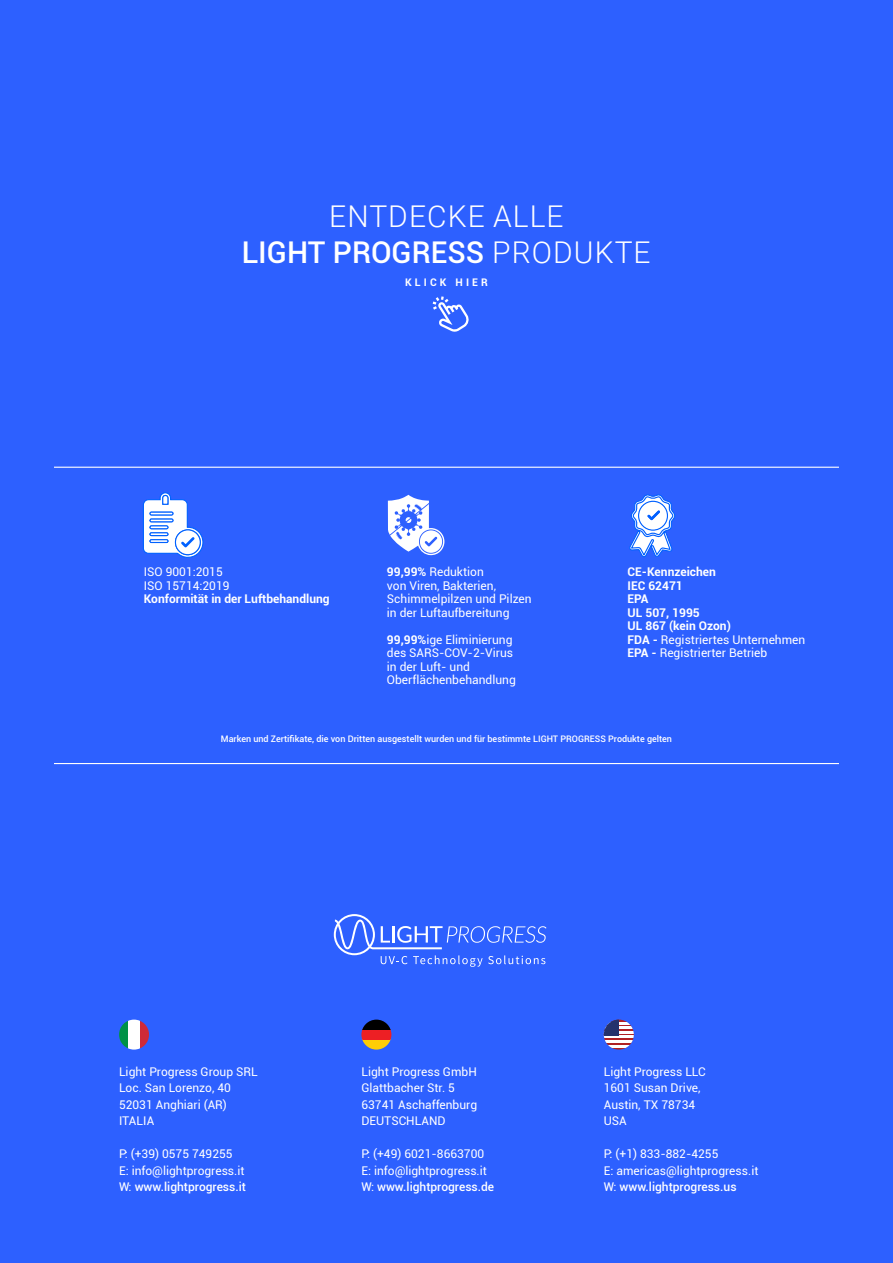
<style>
.page{position:relative;width:893px;height:1263px;background:#2d60ff}
.page>*{position:absolute;margin:0;border:0;box-sizing:border-box;transform-origin:0 0}
.TESTO_BASE{font:500 30px "Roboto";color:#fff}
.TESTO_BASE-2{font:300 30px "Roboto";letter-spacing:.035em;color:#fff}
.TESTO_BASE-3{font:12px/13.5px "Roboto";color:#fff}
.TESTO_BASE-4{font:700 12px "Roboto";color:#fff}
.TESTO_BASE-5{font:500 12px "Roboto";color:#fff}
.TESTO_BASE-6{font:700 10.5px "Roboto";letter-spacing:.3em;color:#fff}
.TESTO_BASE-7{font:500 9px "Roboto";color:#fff}
.s1{font-weight:300}
.s2{font-weight:700}
.s3{font-weight:400}
</style>
<div class="page">
<hr style="left:604px;top:1019px;width:30px;height:3px;background:#b02024">
<hr style="left:604px;top:1047px;width:30px;height:2px;background:#b02024">
<hr style="left:604px;top:1043px;width:30px;height:2px;background:#b02024">
<hr style="left:604px;top:1038px;width:30px;height:2px;background:#b02024">
<hr style="left:604px;top:1033px;width:30px;height:3px;background:#b02024">
<hr style="left:604px;top:1029px;width:30px;height:2px;background:#b02024">
<hr style="left:604px;top:1024px;width:30px;height:2px;background:#b02024">
<hr style="left:604px;top:1045px;width:30px;height:2px;background:#fff">
<hr style="left:604px;top:1040px;width:30px;height:3px;background:#fff">
<hr style="left:604px;top:1036px;width:30px;height:2px;background:#fff">
<hr style="left:604px;top:1031px;width:30px;height:2px;background:#fff">
<hr style="left:604px;top:1026px;width:30px;height:3px;background:#fff">
<hr style="left:604px;top:1022px;width:30px;height:2px;background:#fff">
<svg style="left:604px;top:1019px;width:15px;height:17px"></svg>
<svg style="left:140px;top:1021px;width:9px;height:28px"></svg>
<div style="left:128px;top:1019px;width:12px;height:30px;background:#fff"></div>
<svg style="left:119px;top:1021px;width:9px;height:28px"></svg>
<svg style="left:362px;top:1039px;width:29px;height:10px"></svg>
<div style="left:361px;top:1029px;width:30px;height:10px;background:#ed1f24"></div>
<svg style="left:362px;top:1019px;width:29px;height:10px"></svg>
<svg style="left:334px;top:914px;width:212px;height:53px"></svg>
<hr style="left:54px;top:763px;width:785px;height:1px;background:#fff">
<hr style="left:54px;top:467px;width:785px;height:1px;background:#fff">
<svg style="left:387px;top:494px;width:58px;height:62px"></svg>
<svg style="left:629px;top:494px;width:47px;height:63px"></svg>
<svg style="left:143px;top:492px;width:61px;height:66px"></svg>
<svg style="left:433px;top:296px;width:36px;height:36px"></svg>
<p class="TESTO_BASE-2" style="left:329px;top:195px;width:236px">ENTDECKE ALLE</p>
<p class="TESTO_BASE" style="left:242px;top:231px;width:410px">LIGHT PROGRESS <span class="s1">PRODUKTE</span></p>
<p class="TESTO_BASE-6" style="left:405px;top:275px;width:84px">KLICK HIER</p>
<p class="TESTO_BASE-3" style="left:144px;top:565px;width:80px">ISO 9001:2015</p>
<p class="TESTO_BASE-3" style="left:144px;top:578px;width:87px">ISO 15714:2019</p>
<p class="TESTO_BASE-4" style="left:144px;top:590px;width:187px">Konformität in der Luftbehandlung</p>
<p class="TESTO_BASE-3" style="left:387px;top:565px;width:98px"><span class="s2">99,99%</span> Reduktion</p>
<p class="TESTO_BASE-3" style="left:387px;top:578px;width:146px">von Viren, Bakterien,<br>Schimmelpilzen und Pilzen</p>
<p class="TESTO_BASE-3" style="left:387px;top:605px;width:124px">in der Luftaufbereitung</p>
<p class="TESTO_BASE-3" style="left:387px;top:632px;width:127px"><span class="s2">99,99%</span>ige Eliminierung</p>
<p class="TESTO_BASE-3" style="left:387px;top:646px;width:128px">des SARS-COV-2-Virus</p>
<p class="TESTO_BASE-3" style="left:387px;top:659px;width:130px">in der Luft- und<br>Oberflächenbehandlung</p>
<p class="TESTO_BASE-4" style="left:628px;top:563px;width:90px">CE-Kennzeichen</p>
<p class="TESTO_BASE-4" style="left:628px;top:577px;width:57px">IEC 62471</p>
<p class="TESTO_BASE-4" style="left:628px;top:590px;width:22px">EPA</p>
<p class="TESTO_BASE-4" style="left:628px;top:604px;width:74px">UL 507, 1995</p>
<p class="TESTO_BASE-4" style="left:628px;top:617px;width:105px">UL 867 (kein Ozon)</p>
<p class="TESTO_BASE-3" style="left:628px;top:632px;width:179px"><span class="s2">FDA -</span> Registriertes Unternehmen</p>
<p class="TESTO_BASE-3" style="left:628px;top:646px;width:141px"><span class="s2">EPA -</span> Registrierter Betrieb</p>
<p class="TESTO_BASE-7" style="left:221px;top:732px;width:453px">Marken und Zertifikate, die von Dritten ausgestellt wurden und für bestimmte LIGHT PROGRESS Produkte gelten</p>
<p class="TESTO_BASE-3" style="left:119px;top:1064px;width:140px">Light Progress Group SRL</p>
<p class="TESTO_BASE-3" style="left:119px;top:1081px;width:113px">Loc. San Lorenzo, 40</p>
<p class="TESTO_BASE-3" style="left:119px;top:1097px;width:109px">52031 Anghiari (AR)</p>
<p class="TESTO_BASE-3" style="left:119px;top:1114px;width:37px">ITALIA</p>
<p class="TESTO_BASE-3" style="left:119px;top:1147px;width:115px">P: (+39) 0575 749255</p>
<p class="TESTO_BASE-3" style="left:119px;top:1163px;width:127px">E: info@lightprogress.it</p>
<p class="TESTO_BASE-5" style="left:119px;top:1178px;width:128px"><span class="s3">W:</span> www.lightprogress.it</p>
<p class="TESTO_BASE-3" style="left:361px;top:1064px;width:117px">Light Progress GmbH</p>
<p class="TESTO_BASE-3" style="left:361px;top:1081px;width:95px">Glattbacher Str. 5</p>
<p class="TESTO_BASE-3" style="left:361px;top:1097px;width:117px">63741 Aschaffenburg</p>
<p class="TESTO_BASE-3" style="left:361px;top:1114px;width:86px">DEUTSCHLAND</p>
<p class="TESTO_BASE-3" style="left:361px;top:1147px;width:124px">P: (+49) 6021-8663700</p>
<p class="TESTO_BASE-3" style="left:361px;top:1163px;width:127px">E: info@lightprogress.it</p>
<p class="TESTO_BASE-5" style="left:361px;top:1178px;width:134px"><span class="s3">W:</span> www.lightprogress.de</p>
<p class="TESTO_BASE-3" style="left:604px;top:1064px;width:103px">Light Progress LLC</p>
<p class="TESTO_BASE-3" style="left:604px;top:1081px;width:98px">1601 Susan Drive,</p>
<p class="TESTO_BASE-3" style="left:604px;top:1097px;width:93px">Austin, TX 78734</p>
<p class="TESTO_BASE-3" style="left:604px;top:1114px;width:25px">USA</p>
<p class="TESTO_BASE-3" style="left:604px;top:1147px;width:116px">P: (+1) 833-882-4255</p>
<p class="TESTO_BASE-3" style="left:604px;top:1163px;width:156px">E: americas@lightprogress.it</p>
<p class="TESTO_BASE-5" style="left:604px;top:1178px;width:134px"><span class="s3">W:</span> www.lightprogress.us</p>
</div>
